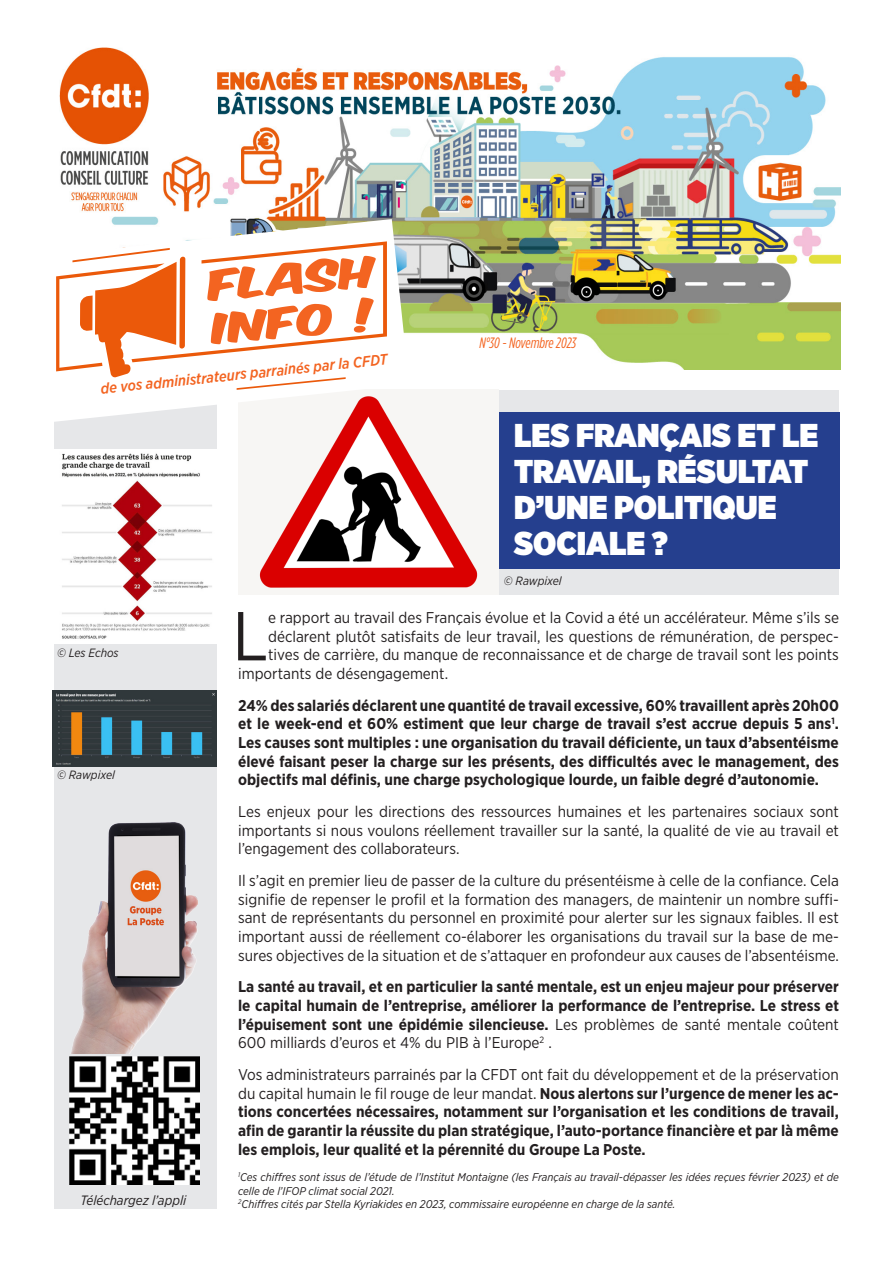
<style>
.page{position:relative;width:893px;height:1263px;background:#fff}
.page>*{position:absolute;margin:0;border:0;box-sizing:border-box;transform-origin:0 0}
.t1{font:69.15px "Gotham Narrow";color:#231f20}
.t2{font:36px "Komika Axis";color:#f36421;scale:1.5 1}
.t3{font:900 33px/36px "Gotham Narrow";color:#fff}
.t4{font:700 15.6px/18.8px "Gotham Narrow";color:#231f20;text-align:justify}
.t5{font:15.6px/18.8px "Gotham Narrow";color:#231f20;text-align:justify}
.t6{font:italic 500 15px "Gotham Narrow";color:#f36421}
.t7{font:italic 15px "Gotham Condensed";letter-spacing:-.005em;color:#f36421}
.t8{font:italic 13.5px "Gotham Narrow";color:#231f20}
.t9{font:italic 12px "Gotham Narrow";color:#231f20}
.t10{font:italic 11.25px/13.5px "Gotham Narrow";color:#231f20}
.s1{font-weight:400}
</style>
<div class="page">
<img style="left:59px;top:47px;width:781px;height:323px">
<div style="left:493px;top:390px;width:346px;height:204px;background:#e6e7e9"></div>
<div style="left:54px;top:395px;width:163px;height:814px;background:#e6e7e9"></div>
<img style="left:71px;top:822px;width:127px;height:232px">
<img style="left:70px;top:1057px;width:130px;height:128px">
<div style="left:493px;top:413px;width:346px;height:156px;background:#253f8e"></div>
<img style="left:238px;top:390px;width:260px;height:204px">
<img style="left:54px;top:450px;width:163px;height:193px">
<img style="left:53px;top:691px;width:164px;height:75px">
<svg style="left:54px;top:219px;width:355px;height:203px"></svg>
<svg style="left:56px;top:241px;width:331px;height:149px"></svg>
<p class="t2" style="left:208px;top:268px;width:113px;rotate:-5deg">flash</p>
<p class="t2" style="left:212px;top:311px;width:111px;rotate:-5deg">info !</p>
<p class="t6" style="left:100px;top:379px;width:290px;rotate:-6deg">de vos administrateurs parrainés par la CFDT</p>
<p class="t7" style="left:479px;top:335px;width:98px">N°30 - Novembre 2023</p>
<p class="t3" style="left:514px;top:417px;width:306px">LES FRANÇAIS ET LE<br>TRAVAIL, RÉSULTAT<br>D’UNE POLITIQUE<br>SOCIALE ?</p>
<p class="t9" style="left:504px;top:574px;width:59px">© Rawpixel</p>
<p class="t9" style="left:57px;top:645px;width:63px">© Les Echos</p>
<p class="t9" style="left:57px;top:767px;width:59px">© Rawpixel</p>
<p class="t8" style="left:81px;top:1191px;width:107px">Téléchargez l’appli</p>
<p class="t1" style="left:232px;top:593px;width:37px">L</p>
<p class="t5" style="left:268px;top:608px;width:572px">e rapport au travail des Français évolue et la Covid a été un accélérateur. Même s’ils se</p>
<p class="t5" style="left:268px;top:626px;width:572px">déclarent plutôt satisfaits de leur travail, les questions de rémunération, de perspec-</p>
<p class="t5" style="left:268px;top:645px;width:572px">tives de carrière, du manque de reconnaissance et de charge de travail sont les points</p>
<p class="t5" style="left:238px;top:664px;width:212px">importants de désengagement.</p>
<p class="t4" style="left:238px;top:696px;width:602px">24% des salariés déclarent une quantité de travail excessive, 60% travaillent après 20h00 et le week-end et 60% estiment que leur charge de travail s’est accrue depuis 5 ans<sup>1</sup>.<br>Les causes sont multiples : une organisation du travail déficiente, un taux d’absentéisme élevé faisant peser la charge sur les présents, des difficultés avec le management, des objectifs mal définis, une charge psychologique lourde, un faible degré d’autonomie.</p>
<p class="t5" style="left:238px;top:802px;width:602px">Les enjeux pour les directions des ressources humaines et les partenaires sociaux sont importants si nous voulons réellement travailler sur la santé, la qualité de vie au travail et l’engagement des collaborateurs.</p>
<p class="t5" style="left:238px;top:871px;width:602px">Il s’agit en premier lieu de passer de la culture du présentéisme à celle de la confiance. Cela signifie de repenser le profil et la formation des managers, de maintenir un nombre suffi&shy;sant de représentants du personnel en proximité pour alerter sur les signaux faibles. Il est important aussi de réellement co-élaborer les organisations du travail sur la base de me&shy;sures objectives de la situation et de s’attaquer en profondeur aux causes de l’absentéisme.</p>
<p class="t4" style="left:238px;top:977px;width:602px">La santé au travail, et en particulier la santé mentale, est un enjeu majeur pour préserver le capital humain de l’entreprise, améliorer la performance de l’entreprise. Le stress et l’épuisement sont une épidémie silencieuse. <span class="s1">Les problèmes de santé mentale coûtent 600 milliards d’euros et 4% du PIB à l’Europe</span><sup>2</sup> <span class="s1">.</span></p>
<p class="t4" style="left:238px;top:1065px;width:602px"><span class="s1">Vos administrateurs parrainés par la CFDT ont fait du développement et de la préservation du capital humain le fil rouge de leur mandat.</span> Nous alertons sur l’urgence de mener les ac&shy;tions concertées nécessaires, notamment sur l’organisation et les conditions de travail, afin de garantir la réussite du plan stratégique, l’auto-portance financière et par là même les emplois, leur qualité et la pérennité du Groupe La Poste.</p>
<p class="t10" style="left:238px;top:1170px;width:602px"><sup>1</sup>Ces chiffres sont issus de l’étude de l’Institut Montaigne (les Français au travail-dépasser les idées reçues février 2023) et de celle de l’IFOP climat social 2021.</p>
<p class="t10" style="left:238px;top:1197px;width:439px"><sup>2</sup>Chiffres cités par Stella Kyriakides en 2023, commissaire européenne en charge de la santé.</p>
</div>
